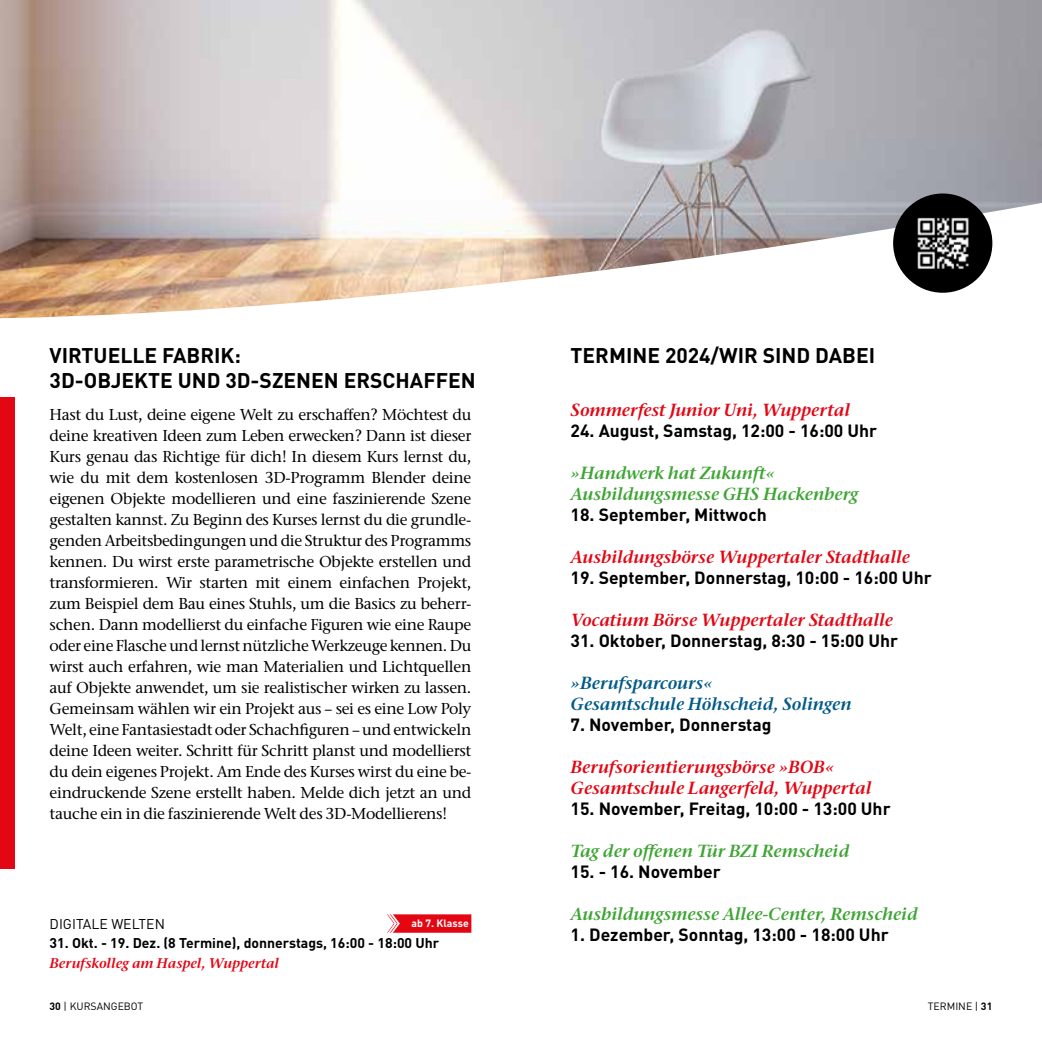
<style>
.page{position:relative;width:1042px;height:1042px;background:#fff}
.page>*{position:absolute;margin:0;border:0;box-sizing:border-box;transform-origin:0 0}
.t1{font:700 21px "DIN Pro";color:#000}
.t2{font:700 17.5px "DIN Pro";color:#000}
.t3{font:italic 600 17.5px/21px "Stone Serif ITC Pro";color:#e30613}
.t4{font:italic 600 17.5px/21px "Stone Serif ITC Pro";color:#3fa535}
.t5{font:italic 600 17.5px/21px "Stone Serif ITC Pro";color:#005a87}
.t6{font:500 15.75px/21px "Stone Serif ITC Pro";letter-spacing:-.02em;color:#000;text-align:justify}
.t7{font:700 14px "DIN Pro";color:#000}
.t8{font:italic 600 14px "Stone Serif ITC Pro";color:#e30613}
.t9{font:14px "DIN Pro";color:#000}
.t10{font:10.5px "DIN Pro";color:#000}
.t11{font:700 10.5px "DIN Pro";color:#fff}
.s1{font-weight:700}
</style>
<div class="page">
<svg style="left:387px;top:914px;width:84px;height:19px;background:#e62430"></svg>
<img style="left:0;top:0;width:1042px;height:318px">
<div style="left:893px;top:193px;width:99px;height:100px;background:#000;border-radius:50%"></div>
<img style="left:917px;top:217px;width:52px;height:52px">
<div style="left:0;top:397px;width:15px;height:471px;background:#e30613"></div>
<h1 class="t1" style="left:50px;top:338px;width:193px">VIRTUELLE FABRIK:</h1>
<h1 class="t1" style="left:570px;top:338px;width:306px">TERMINE 2024/WIR SIND DABEI</h1>
<h1 class="t1" style="left:50px;top:363px;width:428px">3D-OBJEKTE UND 3D-SZENEN ERSCHAFFEN</h1>
<p class="t6" style="left:50px;top:404px;width:423px">Hast du Lust, deine eigene Welt zu erschaffen? Möchtest du deine kreativen Ideen zum Leben erwecken? Dann ist dieser Kurs genau das Richtige für dich! In diesem Kurs lernst du, wie du mit dem kostenlosen 3D-Programm Blender deine eigenen Objekte modellieren und eine faszinierende Szene gestalten kannst. Zu Beginn des Kurses lernst du die grundle&shy;genden Arbeitsbedingungen und die Struktur des Programms kennen. Du wirst erste parametrische Objekte erstellen und transformieren. Wir starten mit einem einfachen Projekt, zum Beispiel dem Bau eines Stuhls, um die Basics zu beherr&shy;schen. Dann modellierst du einfache Figuren wie eine Raupe oder eine Flasche und lernst nützliche Werkzeuge kennen. Du wirst auch erfahren, wie man Materialien und Lichtquellen auf Objekte anwendet, um sie realistischer wirken zu lassen.<br>Gemeinsam wählen wir ein Projekt aus – sei es eine Low Poly Welt, eine Fantasiestadt oder Schachfiguren – und entwickeln deine Ideen weiter. Schritt für Schritt planst und modellierst du dein eigenes Projekt. Am Ende des Kurses wirst du eine be&shy;eindruckende Szene erstellt haben. Melde dich jetzt an und tauche ein in die faszinierende Welt des 3D-Modellierens!</p>
<p class="t3" style="left:570px;top:400px;width:281px">Sommerfest Junior Uni, Wuppertal</p>
<p class="t2" style="left:570px;top:416px;width:308px">24. August, Samstag, 12:00 - 16:00 Uhr</p>
<p class="t4" style="left:570px;top:463px;width:289px">»Handwerk hat Zukunft«<br>Ausbildungsmesse GHS Hackenberg</p>
<p class="t2" style="left:570px;top:500px;width:198px">18. September, Mittwoch</p>
<p class="t3" style="left:570px;top:547px;width:341px">Ausbildungsbörse Wuppertaler Stadthalle</p>
<p class="t2" style="left:570px;top:563px;width:362px">19. September, Donnerstag, 10:00 - 16:00 Uhr</p>
<p class="t3" style="left:570px;top:610px;width:324px">Vocatium Börse Wuppertaler Stadthalle</p>
<p class="t2" style="left:570px;top:626px;width:329px">31. Oktober, Donnerstag, 8:30 - 15:00 Uhr</p>
<p class="t5" style="left:570px;top:673px;width:282px">»Berufsparcours«<br>Gesamtschule Höhscheid, Solingen</p>
<p class="t2" style="left:570px;top:710px;width:202px">7. November, Donnerstag</p>
<p class="t3" style="left:570px;top:757px;width:302px">Berufsorientierungsbörse »BOB«<br>Gesamtschule Langerfeld, Wuppertal</p>
<p class="t2" style="left:570px;top:794px;width:321px">15. November, Freitag, 10:00 - 13:00 Uhr</p>
<p class="t4" style="left:570px;top:841px;width:280px">Tag der offenen Tür BZI Remscheid</p>
<p class="t2" style="left:570px;top:857px;width:152px">15. - 16. November</p>
<p class="t4" style="left:570px;top:904px;width:349px">Ausbildungsmesse Allee-Center, Remscheid</p>
<p class="t2" style="left:570px;top:920px;width:319px">1. Dezember, Sonntag, 13:00 - 18:00 Uhr</p>
<p class="t9" style="left:50px;top:913px;width:117px">DIGITALE WELTEN</p>
<p class="t7" style="left:50px;top:931px;width:391px">31. Okt. - 19. Dez. (8 Termine), donnerstags, 16:00 - 18:00 Uhr</p>
<p class="t8" style="left:50px;top:954px;width:231px">Berufskolleg am Haspel, Wuppertal</p>
<p class="t11" style="left:411px;top:914px;width:59px">ab 7. Klasse</p>
<p class="t10" style="left:50px;top:998px;width:95px"><span class="s1">30</span> | KURSANGEBOT</p>
<p class="t10" style="left:928px;top:998px;width:66px">TERMINE | <span class="s1">31</span></p>
</div>
